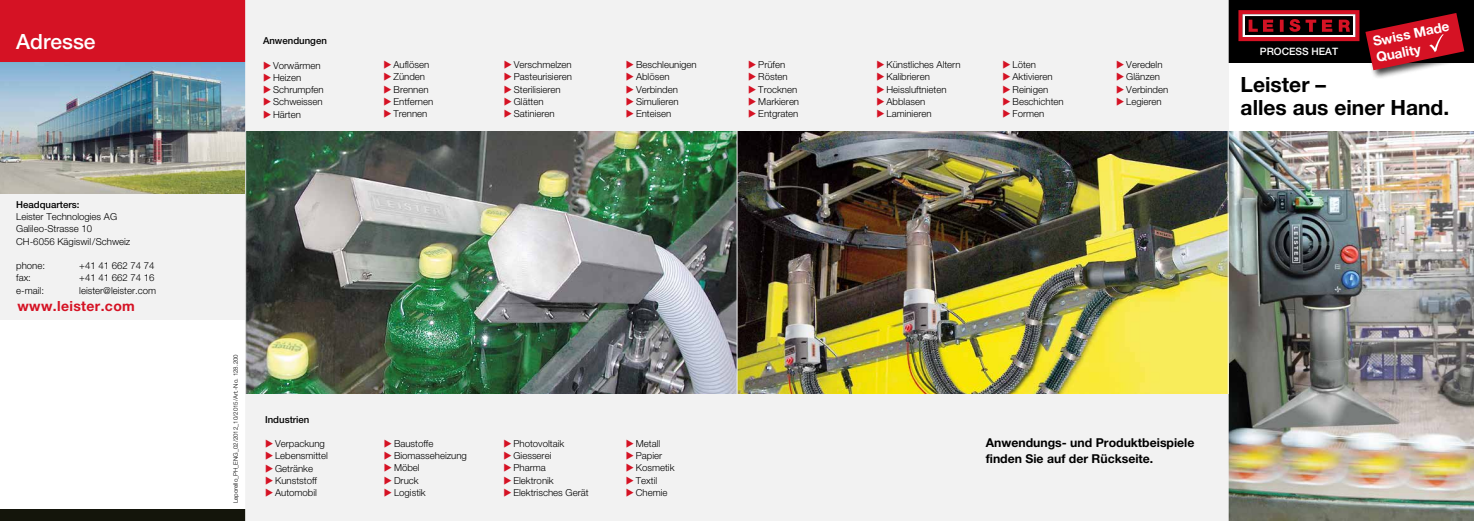
<style>
.page{position:relative;width:1474px;height:521px;background:#fff}
.page>*{position:absolute;margin:0;border:0;box-sizing:border-box;transform-origin:0 0}
.t1{font:700 21px/22.8px "Helvetica Neue LTW1 G";color:#000}
.t2{font:500 21px "Helvetica Neue LTW1 G";color:#fff}
.t3{font:700 14px "Helvetica Neue LTW1 G";letter-spacing:.025em;color:#d51224}
.t4{font:700 13.56px/16.3px "Helvetica Neue LTW1 G";color:#fff}
.t5{font:700 12.25px/15.8px "Helvetica Neue LTW1 G";color:#000}
.t6{font:500 10.15px "Helvetica Neue LTW1 G";color:#fff}
.t7{font:300 9.62px/12.2px "Helvetica Neue LTW1 G";color:#000}
.t8{font:500 9.62px "Helvetica Neue LTW1 G";color:#000}
.t9{font:300 6.12px "Helvetica Neue LTW1 G";color:#000}
.s1{color:#d51224}
</style>
<div class="page">
<div style="left:0;top:0;width:1228px;height:521px;background:#f2f2f2"></div>
<div style="left:0;top:508px;width:246px;height:13px;background:#14150b"></div>
<div style="left:0;top:320px;width:246px;height:188px;background:#fff"></div>
<div style="left:1228px;top:0;width:245px;height:62px;background:#000"></div>
<img style="left:1228px;top:131px;width:245px;height:390px">
<div style="left:1363px;top:11px;width:110px;height:68px;background:#000;opacity:.75"></div>
<div style="left:0;top:0;width:246px;height:62px;background:#d51224"></div>
<svg style="left:1365px;top:13px;width:99px;height:57px"></svg>
<svg style="left:1238px;top:10px;width:121px;height:31px"></svg>
<img style="left:0;top:62px;width:245px;height:131px">
<img style="left:246px;top:131px;width:490px;height:262px">
<img style="left:737px;top:131px;width:490px;height:262px">
<hr style="left:245px;top:0;width:1px;height:521px;background:#f2f2f2">
<h1 class="t2" style="left:16px;top:28px;width:81px">Adresse</h1>
<p class="t8" style="left:16px;top:199px;width:65px">Headquarters:</p>
<p class="t7" style="left:16px;top:210px;width:116px">Leister Technologies AG<br>Galileo-Strasse 10<br>CH-6056 Kägiswil/Schweiz</p>
<p class="t7" style="left:16px;top:259px;width:30px">phone:</p>
<p class="t7" style="left:79px;top:259px;width:77px">+41 41 662 74 74</p>
<p class="t7" style="left:16px;top:272px;width:16px">fax:</p>
<p class="t7" style="left:79px;top:272px;width:77px">+41 41 662 74 16</p>
<p class="t7" style="left:16px;top:284px;width:29px">e-mail:</p>
<p class="t7" style="left:79px;top:284px;width:78px">leister@leister.com</p>
<h2 class="t3" style="left:18px;top:297px;width:119px">www.leister.com</h2>
<p class="t8" style="left:263px;top:35px;width:65px">Anwendungen</p>
<p class="t7" style="left:263px;top:59px;width:59px"><span class="s1">◆</span> Vorwärmen</p>
<p class="t7" style="left:263px;top:71px;width:40px"><span class="s1">◆</span> Heizen</p>
<p class="t7" style="left:263px;top:83px;width:62px"><span class="s1">◆</span> Schrumpfen</p>
<p class="t7" style="left:263px;top:96px;width:61px"><span class="s1">◆</span> Schweissen</p>
<p class="t7" style="left:263px;top:108px;width:39px"><span class="s1">◆</span> Härten</p>
<p class="t7" style="left:383px;top:58px;width:47px"><span class="s1">◆</span> Auflösen</p>
<p class="t7" style="left:383px;top:71px;width:43px"><span class="s1">◆</span> Zünden</p>
<p class="t7" style="left:383px;top:83px;width:47px"><span class="s1">◆</span> Brennen</p>
<p class="t7" style="left:383px;top:95px;width:51px"><span class="s1">◆</span> Entfernen</p>
<p class="t7" style="left:383px;top:107px;width:45px"><span class="s1">◆</span> Trennen</p>
<p class="t7" style="left:504px;top:58px;width:70px"><span class="s1">◆</span> Verschmelzen</p>
<p class="t7" style="left:504px;top:71px;width:70px"><span class="s1">◆</span> Pasteurisieren</p>
<p class="t7" style="left:504px;top:83px;width:58px"><span class="s1">◆</span> Sterilisieren</p>
<p class="t7" style="left:504px;top:95px;width:41px"><span class="s1">◆</span> Glätten</p>
<p class="t7" style="left:504px;top:107px;width:52px"><span class="s1">◆</span> Satinieren</p>
<p class="t7" style="left:626px;top:58px;width:72px"><span class="s1">◆</span> Beschleunigen</p>
<p class="t7" style="left:626px;top:71px;width:45px"><span class="s1">◆</span> Ablösen</p>
<p class="t7" style="left:626px;top:83px;width:53px"><span class="s1">◆</span> Verbinden</p>
<p class="t7" style="left:626px;top:95px;width:54px"><span class="s1">◆</span> Simulieren</p>
<p class="t7" style="left:626px;top:107px;width:47px"><span class="s1">◆</span> Enteisen</p>
<p class="t7" style="left:748px;top:58px;width:38px"><span class="s1">◆</span> Prüfen</p>
<p class="t7" style="left:748px;top:71px;width:41px"><span class="s1">◆</span> Rösten</p>
<p class="t7" style="left:748px;top:83px;width:50px"><span class="s1">◆</span> Trocknen</p>
<p class="t7" style="left:748px;top:95px;width:52px"><span class="s1">◆</span> Markieren</p>
<p class="t7" style="left:748px;top:107px;width:52px"><span class="s1">◆</span> Entgraten</p>
<p class="t9" style="left:232px;top:503px;width:150px;rotate:-90deg">Leporello_PH_ENG_02/2012_10/2015/Art.-No. 128.200</p>
<p class="t8" style="left:265px;top:413px;width:46px">Industrien</p>
<p class="t7" style="left:265px;top:437px;width:61px"><span class="s1">◆</span> Verpackung</p>
<p class="t7" style="left:265px;top:450px;width:64px"><span class="s1">◆</span> Lebensmittel</p>
<p class="t7" style="left:265px;top:462px;width:50px"><span class="s1">◆</span> Getränke</p>
<p class="t7" style="left:265px;top:474px;width:53px"><span class="s1">◆</span> Kunststoff</p>
<p class="t7" style="left:265px;top:486px;width:53px"><span class="s1">◆</span> Automobil</p>
<p class="t7" style="left:384px;top:437px;width:51px"><span class="s1">◆</span> Baustoffe</p>
<p class="t7" style="left:384px;top:449px;width:84px"><span class="s1">◆</span> Biomasseheizung</p>
<p class="t7" style="left:384px;top:462px;width:37px"><span class="s1">◆</span> Möbel</p>
<p class="t7" style="left:384px;top:474px;width:36px"><span class="s1">◆</span> Druck</p>
<p class="t7" style="left:384px;top:486px;width:43px"><span class="s1">◆</span> Logistik</p>
<p class="t7" style="left:503px;top:437px;width:62px"><span class="s1">◆</span> Photovoltaik</p>
<p class="t7" style="left:503px;top:449px;width:50px"><span class="s1">◆</span> Giesserei</p>
<p class="t7" style="left:503px;top:462px;width:44px"><span class="s1">◆</span> Pharma</p>
<p class="t7" style="left:503px;top:474px;width:52px"><span class="s1">◆</span> Elektronik</p>
<p class="t7" style="left:503px;top:486px;width:87px"><span class="s1">◆</span> Elektrisches Gerät</p>
<p class="t7" style="left:625px;top:437px;width:36px"><span class="s1">◆</span> Metall</p>
<p class="t7" style="left:625px;top:449px;width:38px"><span class="s1">◆</span> Papier</p>
<p class="t7" style="left:625px;top:462px;width:50px"><span class="s1">◆</span> Kosmetik</p>
<p class="t7" style="left:625px;top:474px;width:33px"><span class="s1">◆</span> Textil</p>
<p class="t7" style="left:625px;top:486px;width:43px"><span class="s1">◆</span> Chemie</p>
<p class="t7" style="left:876px;top:58px;width:86px"><span class="s1">◆</span> Künstliches Altern</p>
<p class="t7" style="left:876px;top:71px;width:55px"><span class="s1">◆</span> Kalibrieren</p>
<p class="t7" style="left:876px;top:83px;width:72px"><span class="s1">◆</span> Heissluftnieten</p>
<p class="t7" style="left:876px;top:95px;width:50px"><span class="s1">◆</span> Abblasen</p>
<p class="t7" style="left:876px;top:107px;width:57px"><span class="s1">◆</span> Laminieren</p>
<p class="t7" style="left:1002px;top:58px;width:35px"><span class="s1">◆</span> Löten</p>
<p class="t7" style="left:1002px;top:71px;width:51px"><span class="s1">◆</span> Aktivieren</p>
<p class="t7" style="left:1002px;top:83px;width:47px"><span class="s1">◆</span> Reinigen</p>
<p class="t7" style="left:1002px;top:95px;width:63px"><span class="s1">◆</span> Beschichten</p>
<p class="t7" style="left:1002px;top:107px;width:43px"><span class="s1">◆</span> Formen</p>
<p class="t7" style="left:1116px;top:58px;width:48px"><span class="s1">◆</span> Veredeln</p>
<p class="t7" style="left:1116px;top:71px;width:45px"><span class="s1">◆</span> Glänzen</p>
<p class="t7" style="left:1116px;top:83px;width:53px"><span class="s1">◆</span> Verbinden</p>
<p class="t7" style="left:1116px;top:95px;width:47px"><span class="s1">◆</span> Legieren</p>
<p class="t6" style="left:1259px;top:45px;width:80px">PROCESS HEAT</p>
<h3 class="t4" style="left:1371px;top:34px;width:79px;rotate:-12deg">Swiss Made<br>Quality</h3>
<h1 class="t1" style="left:1240px;top:73px;width:210px">Leister –<br>alles aus einer Hand.</h1>
<p class="t5" style="left:985px;top:434px;width:210px">Anwendungs- und Produktbeispiele finden Sie auf der Rückseite.</p>
</div>
